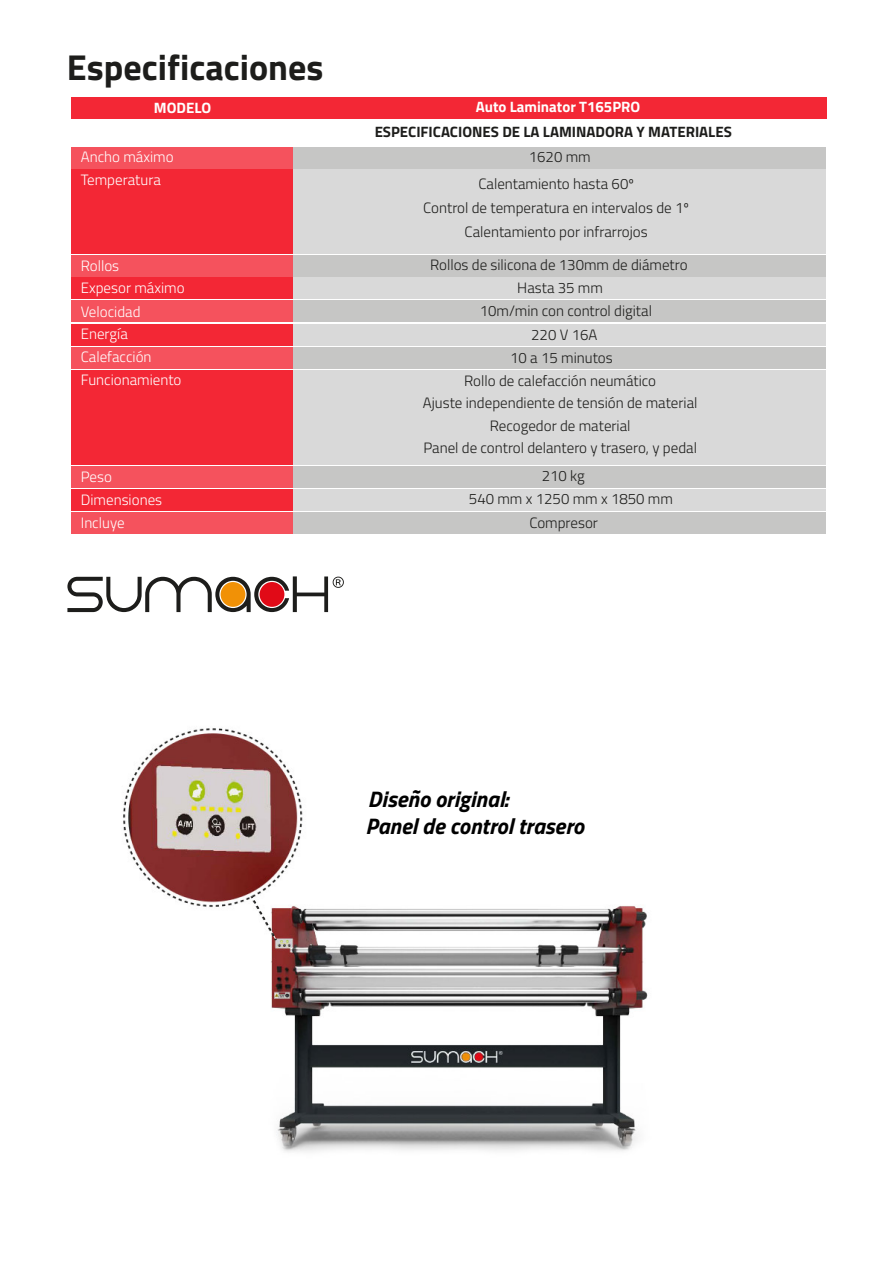
<style>
.page{position:relative;width:893px;height:1263px;background:#fff}
.page>*{position:absolute;margin:0;border:0;box-sizing:border-box;transform-origin:0 0}
.t1{font:700 36px "Titillium Web";color:#1d1d1b}
.t2{font:italic 700 22.5px/27px "Titillium Web";color:#000}
.t3{font:300 15px/22.5px "Titillium Web";color:#1d1d1b;text-align:center}
.t4{font:300 15px "Titillium Web";color:#fff}
.t5{font:700 15px "Titillium Web";color:#1d1d1b}
.t6{font:700 15px "Titillium Web";color:#fff}
</style>
<div class="page">
<img style="left:123px;top:728px;width:525px;height:424px">
<div style="left:71px;top:97px;width:755px;height:21px;background:#f32735"></div>
<div style="left:71px;top:147px;width:221px;height:21px;background:#f5525d"></div>
<div style="left:294px;top:147px;width:532px;height:21px;background:#c6c6c5"></div>
<div style="left:71px;top:255px;width:221px;height:21px;background:#f5525d"></div>
<div style="left:294px;top:255px;width:532px;height:21px;background:#c6c6c5"></div>
<div style="left:71px;top:301px;width:221px;height:21px;background:#f5525d"></div>
<div style="left:294px;top:301px;width:532px;height:21px;background:#c6c6c5"></div>
<div style="left:71px;top:466px;width:221px;height:21px;background:#f5525d"></div>
<div style="left:294px;top:466px;width:532px;height:21px;background:#c6c6c5"></div>
<div style="left:71px;top:489px;width:221px;height:22px;background:#f32735"></div>
<div style="left:294px;top:489px;width:532px;height:22px;background:#d9d9d9"></div>
<div style="left:71px;top:513px;width:221px;height:21px;background:#f5525d"></div>
<div style="left:294px;top:513px;width:532px;height:21px;background:#c6c6c5"></div>
<div style="left:71px;top:169px;width:221px;height:84px;background:#f32735"></div>
<div style="left:294px;top:169px;width:532px;height:84px;background:#d9d9d9"></div>
<div style="left:71px;top:278px;width:221px;height:21px;background:#f32735"></div>
<div style="left:294px;top:278px;width:532px;height:21px;background:#d9d9d9"></div>
<div style="left:71px;top:324px;width:221px;height:21px;background:#f32735"></div>
<div style="left:294px;top:324px;width:532px;height:21px;background:#d9d9d9"></div>
<div style="left:71px;top:347px;width:221px;height:21px;background:#f5525d"></div>
<div style="left:294px;top:347px;width:532px;height:21px;background:#c6c6c5"></div>
<div style="left:71px;top:370px;width:221px;height:95px;background:#f32735"></div>
<div style="left:294px;top:370px;width:532px;height:95px;background:#d9d9d9"></div>
<svg style="left:67px;top:576px;width:277px;height:36px"></svg>
<svg style="left:250px;top:894px;width:28px;height:48px"></svg>
<h1 class="t1" style="left:67px;top:39px;width:258px">Especificaciones</h1>
<p class="t6" style="left:154px;top:96px;width:59px">MODELO</p>
<p class="t6" style="left:476px;top:96px;width:166px">Auto Laminator T165PRO</p>
<p class="t5" style="left:375px;top:120px;width:359px">ESPECIFICACIONES DE LA LAMINADORA Y MATERIALES</p>
<p class="t4" style="left:81px;top:146px;width:94px">Ancho máximo</p>
<p class="t3" style="left:529px;top:145px;width:63px">1620 mm</p>
<p class="t4" style="left:81px;top:169px;width:82px">Temperatura</p>
<p class="t3" style="left:423px;top:171px;width:267px;line-height:24px">Calentamiento hasta 60º<br>Control de temperatura en intervalos de 1º<br>Calentamiento por infrarrojos</p>
<p class="t4" style="left:81px;top:255px;width:40px">Rollos</p>
<p class="t3" style="left:430px;top:253px;width:259px">Rollos de silicona de 130mm de diámetro</p>
<p class="t4" style="left:81px;top:300px;width:61px">Velocidad</p>
<p class="t3" style="left:480px;top:299px;width:174px">10m/min con control digital</p>
<p class="t4" style="left:81px;top:277px;width:105px">Expesor máximo</p>
<p class="t3" style="left:517px;top:276px;width:87px">Hasta 35 mm</p>
<p class="t4" style="left:81px;top:323px;width:49px">Energía</p>
<p class="t3" style="left:531px;top:322px;width:68px">220 V 16A</p>
<p class="t4" style="left:81px;top:346px;width:72px">Calefacción</p>
<p class="t3" style="left:510px;top:345px;width:104px">10 a 15 minutos</p>
<p class="t4" style="left:81px;top:369px;width:102px">Funcionamiento</p>
<p class="t3" style="left:423px;top:368px;width:276px">Rollo de calefacción neumático<br>Ajuste independiente de tensión de material Recogedor de material<br>Panel de control delantero y trasero, y pedal</p>
<p class="t4" style="left:81px;top:466px;width:33px">Peso</p>
<p class="t3" style="left:542px;top:464px;width:45px">210 kg</p>
<p class="t4" style="left:81px;top:489px;width:83px">Dimensiones</p>
<p class="t3" style="left:469px;top:487px;width:206px">540 mm x 1250 mm x 1850 mm</p>
<p class="t4" style="left:81px;top:512px;width:45px">Incluye</p>
<p class="t3" style="left:529px;top:510px;width:70px">Compresor</p>
<h2 class="t2" style="left:365px;top:784px;width:220px">Diseño original:<br>Panel de control trasero</h2>
</div>
